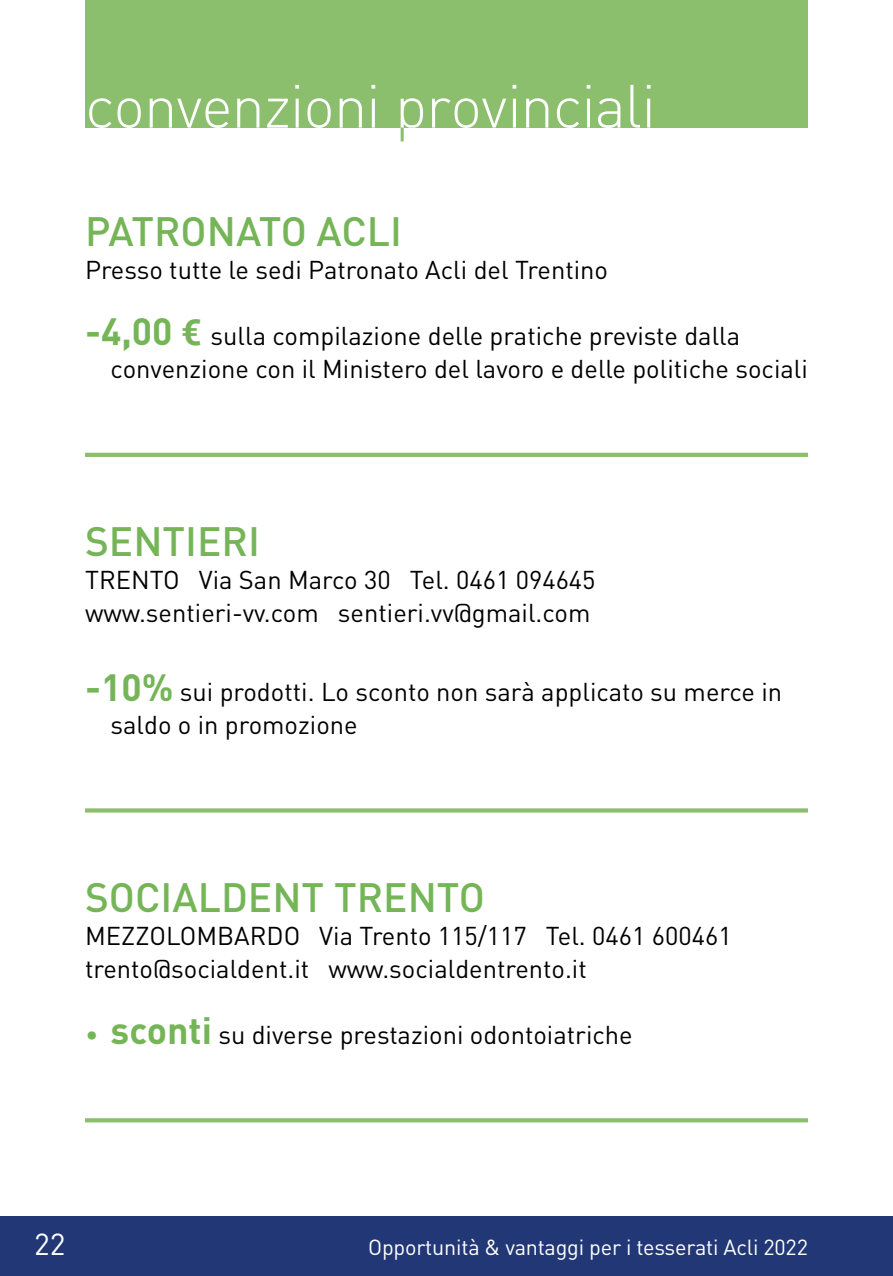
<style>
.page{position:relative;width:893px;height:1276px;background:#fff}
.page>*{position:absolute;margin:0;border:0;box-sizing:border-box;transform-origin:0 0}
.t1{font:300 60px "DIN";letter-spacing:-.02em;color:#fff}
.t2{font:500 40.5px "DIN";color:#75b558}
.t3{font:30px "DIN";color:#fff}
.t4{font:25.5px/33px "DIN";color:#000}
.t5{font:21.6px "DIN";letter-spacing:-.01em;color:#fff}
.s1{font-weight:700;font-size:37.5px;color:#75b558}
.s2{font-family:"Roboto";font-weight:700;font-size:36px;color:#75b558}
.s3{color:#75b558}
</style>
<div class="page">
<div style="left:0;top:1216px;width:893px;height:60px;background:#223775"></div>
<hr style="left:85px;top:453px;width:723px;height:4px;background:#8bbe6d">
<svg style="left:85px;top:808px;width:723px;height:4px;background:#95c37a"></svg>
<svg style="left:85px;top:1118px;width:723px;height:4px;background:#91c175"></svg>
<div style="left:85px;top:0;width:723px;height:128px;background:#8bbe6d"></div>
<svg style="left:401px;top:128px;width:3px;height:13px"></svg>
<h1 class="t1" style="left:85px;top:69px;width:572px">convenzioni provinciali</h1>
<h2 class="t2" style="left:85px;top:206px;width:319px">PATRONATO ACLI</h2>
<p class="t4" style="left:85px;top:253px;width:525px">Presso tutte le sedi Patronato Acli del Trentino</p>
<p class="t4" style="left:111px;top:319px;width:699px;text-indent:-26px"><span class="s1">-4,00</span> <span class="s2">€</span> sulla compilazione delle pratiche previste dalla convenzione con il Ministero del lavoro e delle politiche sociali</p>
<h2 class="t2" style="left:85px;top:515px;width:177px">SENTIERI</h2>
<p class="t4" style="left:85px;top:563px;width:512px">TRENTO Via San Marco 30 Tel. 0461 094645 www.sentieri-vv.com sentieri.vv@gmail.com</p>
<p class="t4" style="left:111px;top:674px;width:673px;text-indent:-26px"><span class="s1">-10%</span> sui prodotti. Lo sconto non sarà applicato su merce in saldo o in promozione</p>
<h2 class="t2" style="left:85px;top:871px;width:401px">SOCIALDENT TRENTO</h2>
<p class="t4" style="left:85px;top:918px;width:648px">MEZZOLOMBARDO Via Trento 115/117 Tel. 0461 600461 trento@socialdent.it www.socialdentrento.it</p>
<p class="t4" style="left:85px;top:1017px;width:549px"><span class="s3">•</span> <span class="s1">sconti</span> su diverse prestazioni odontoiatriche</p>
<p class="t3" style="left:34px;top:1225px;width:33px">22</p>
<p class="t5" style="left:368px;top:1233px;width:441px">Opportunità &amp; vantaggi per i tesserati Acli 2022</p>
</div>
